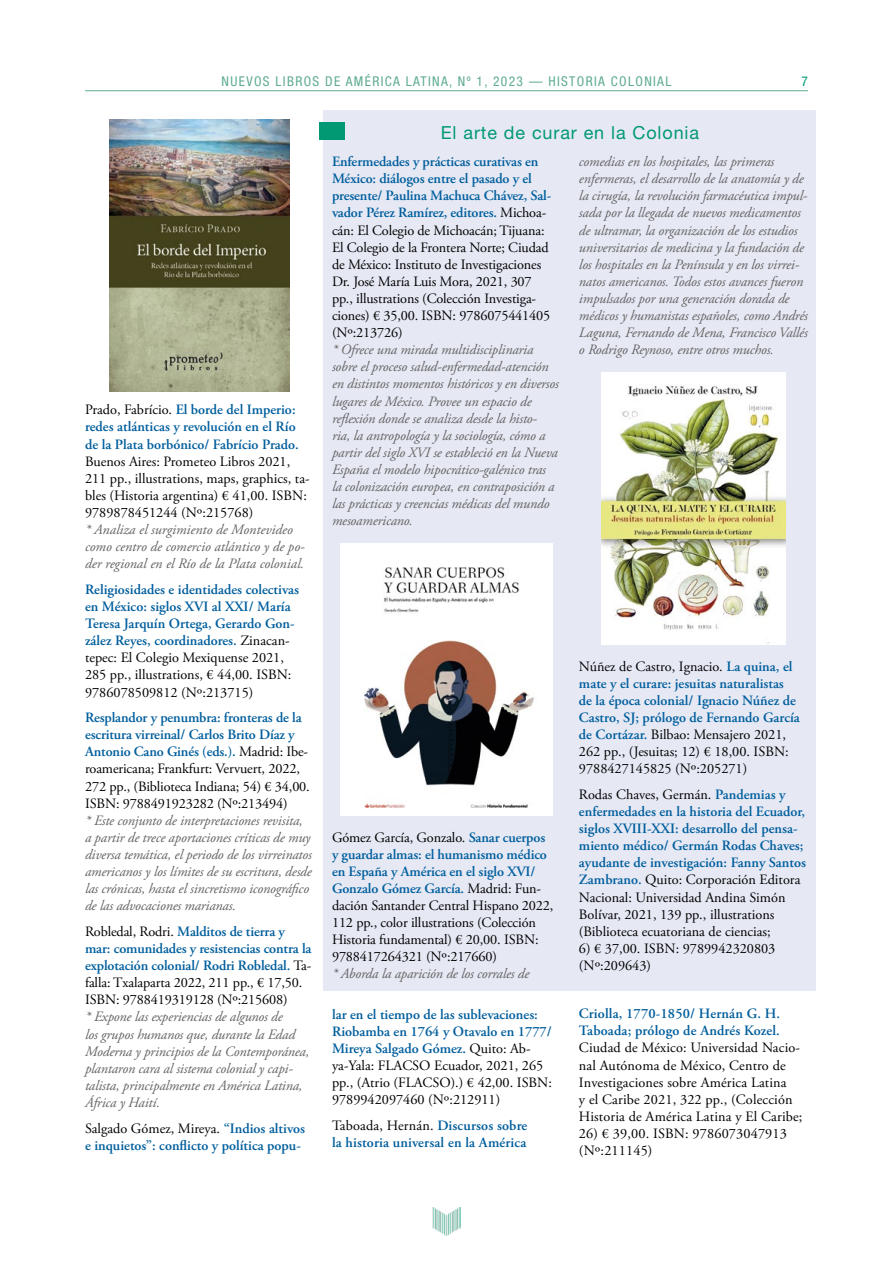
<style>
.page{position:relative;width:893px;height:1263px;background:#fff}
.page>*{position:absolute;margin:0;border:0;box-sizing:border-box;transform-origin:0 0}
.t1{font:18px "Helvetica Neue LT Std";letter-spacing:.05em;color:#009974}
.t2{font:italic 14.25px/17.1px "Adobe Garamond Pro";letter-spacing:-.01em;color:#646363}
.t3{font:600 14.25px/17.1px "Adobe Garamond Pro";color:#005e9d}
.t4{font:14.25px/17.1px "Adobe Garamond Pro";letter-spacing:-.01em;color:#000}
.t5{font:14.25px/17.1px "Adobe Garamond Pro";letter-spacing:.01em;color:#000}
.t6{font:condensed 13.5px "Helvetica Neue LT Std";letter-spacing:.1em;color:#5fac8f}
.t7{font:condensed 13.5px "Helvetica Neue LT Std";color:#009974}
.s1{font-weight:400;color:#000}
.s2{font-weight:600;color:#005e9d}
</style>
<div class="page">
<img style="left:433px;top:1208px;width:27px;height:27px">
<hr style="left:85px;top:90px;width:723px;height:1px;background:#5fac8f">
<img style="left:110px;top:119px;width:179px;height:272px">
<div style="left:323px;top:111px;width:493px;height:880px;background:#e6e9f4"></div>
<div style="left:319px;top:123px;width:26px;height:17px;background:#009974"></div>
<img style="left:341px;top:543px;width:211px;height:272px">
<img style="left:602px;top:372px;width:183px;height:272px">
<p class="t6" style="left:222px;top:74px;width:451px">NUEVOS LIBROS DE AMÉRICA LATINA, Nº 1, 2023 — HISTORIA COLONIAL</p>
<p class="t7" style="left:801px;top:74px;width:8px">7</p>
<p class="t3" style="left:85px;top:401px;width:215px"><span class="s1">Prado, Fabrício.</span> El borde del Imperio: redes atlánticas y revolución en el Río de la Plata borbónico/ Fabrício Prado.</p>
<p class="t4" style="left:85px;top:453px;width:226px">Buenos Aires: Prometeo Libros 2021, 211 pp., illustrations, maps, graphics, ta&shy;bles (Historia argentina) € 41,00. ISBN:<br>9789878451244 (Nº:215768)</p>
<p class="t2" style="left:85px;top:521px;width:221px">* Analiza el surgimiento de Montevideo como centro de comercio atlántico y de po&shy;der regional en el Río de la Plata colonial.</p>
<p class="t3" style="left:85px;top:581px;width:215px">Religiosidades e identidades colectivas en México: siglos XVI al XXI/ María Teresa Jarquín Ortega, Gerardo Gon&shy;zález Reyes, coordinadores. <span class="s1">Zinacan&shy;tepec: El Colegio Mexiquense 2021, 285 pp., illustrations, € 44,00. ISBN:<br>9786078509812 (Nº:213715)</span></p>
<p class="t4" style="left:85px;top:710px;width:226px"><span class="s2">Resplandor y penumbra: fronteras de la escritura virreinal/ Carlos Brito Díaz y Antonio Cano Ginés (eds.).</span> Madrid: Ibe&shy;roamericana; Frankfurt: Vervuert, 2022, 272 pp., (Biblioteca Indiana; 54) € 34,00.<br>ISBN: 9788491923282 (Nº:213494)</p>
<p class="t2" style="left:85px;top:812px;width:228px">* Este conjunto de interpretaciones revisita, a partir de trece aportaciones críticas de muy diversa temática, el periodo de los virreinatos americanos y los límites de su escritura, desde las crónicas, hasta el sincretismo iconográfico de las advocaciones marianas.</p>
<p class="t3" style="left:85px;top:923px;width:228px"><span class="s1">Robledal, Rodri.</span> Malditos de tierra y mar: comunidades y resistencias contra la explotación colonial/ Rodri Robledal. <span class="s1">Ta&shy;falla: Txalaparta 2022, 211 pp., € 17,50.<br>ISBN: 9788419319128 (Nº:215608)</span></p>
<p class="t2" style="left:85px;top:1009px;width:226px">* Expone las experiencias de algunos de<br>los grupos humanos que, durante la Edad Moderna y principios de la Contemporánea, plantaron cara al sistema colonial y capi&shy;talista, principalmente en América Latina, África y Haití.</p>
<p class="t3" style="left:85px;top:1120px;width:222px"><span class="s1">Salgado Gómez, Mireya.</span> “Indios altivos e inquietos”: conflicto y política popu-</p>
<p class="t1" style="left:441px;top:122px;width:260px">El arte de curar en la Colonia</p>
<p class="t4" style="left:332px;top:154px;width:221px"><span class="s2">Enfermedades y prácticas curativas en México: diálogos entre el pasado y el presente/ Paulina Machuca Chávez, Sal&shy;vador Pérez Ramírez, editores.</span> Michoa&shy;cán: El Colegio de Michoacán; Tijuana:<br>El Colegio de la Frontera Norte; Ciudad de México: Instituto de Investigaciones Dr. José María Luis Mora, 2021, 307 pp., illustrations (Colección Investiga&shy;ciones) € 35,00. ISBN: 9786075441405 (Nº:213726)</p>
<p class="t2" style="left:332px;top:342px;width:228px">* Ofrece una mirada multidisciplinaria sobre el proceso salud-enfermedad-atención en distintos momentos históricos y en diversos lugares de México. Provee un espacio de reflexión donde se analiza desde la histo&shy;ria, la antropología y la sociología, cómo a partir del siglo XVI se estableció en la Nueva España el modelo hipocrático-galénico tras la colonización europea, en contraposición a las prácticas y creencias médicas del mundo mesoamericano.</p>
<p class="t2" style="left:579px;top:153px;width:230px">comedias en los hospitales, las primeras enfermeras, el desarrollo de la anatomía y de la cirugía, la revolución farmacéutica impul&shy;sada por la llegada de nuevos medicamentos de ultramar, la organización de los estudios universitarios de medicina y la fundación de los hospitales en la Península y en los virrei&shy;natos americanos. Todos estos avances fueron impulsados por una generación dorada de médicos y humanistas españoles, como Andrés Laguna, Fernando de Mena, Francisco Vallés o Rodrigo Reynoso, entre otros muchos.</p>
<p class="t4" style="left:332px;top:829px;width:223px">Gómez García, Gonzalo. <span class="s2">Sanar cuerpos y guardar almas: el humanismo médico en España y América en el siglo XVI/ Gonzalo Gómez García.</span> Madrid: Fun&shy;dación Santander Central Hispano 2022, 112 pp., color illustrations (Colección Historia fundamental) € 20,00. ISBN:<br>9788417264321 (Nº:217660)</p>
<p class="t2" style="left:332px;top:966px;width:199px">* Aborda la aparición de los corrales de</p>
<p class="t4" style="left:332px;top:1006px;width:221px"><span class="s2">lar en el tiempo de las sublevaciones:<br>Riobamba en 1764 y Otavalo en 1777/ Mireya Salgado Gómez.</span> Quito: Ab&shy;ya-Yala: FLACSO Ecuador, 2021, 265 pp., (Atrio (FLACSO).) € 42,00. ISBN:<br>9789942097460 (Nº:212911)</p>
<p class="t3" style="left:332px;top:1117px;width:197px"><span class="s1">Taboada, Hernán.</span> Discursos sobre la historia universal en la América</p>
<p class="t3" style="left:579px;top:658px;width:223px"><span class="s1">Núñez de Castro, Ignacio.</span> La quina, el mate y el curare: jesuitas naturalistas de la época colonial/ Ignacio Núñez de Castro, SJ; prólogo de Fernando García de Cortázar. <span class="s1">Bilbao: Mensajero 2021, 262 pp., (Jesuitas; 12) € 18,00. ISBN:<br>9788427145825 (Nº:205271)</span></p>
<p class="t3" style="left:579px;top:786px;width:229px"><span class="s1">Rodas Chaves, Germán.</span> Pandemias y enfermedades en la historia del Ecuador, siglos XVIII-XXI: desarrollo del pensa&shy;miento médico/ Germán Rodas Chaves; ayudante de investigación: Fanny Santos Zambrano. <span class="s1">Quito: Corporación Editora Nacional: Universidad Andina Simón Bolívar, 2021, 139 pp., illustrations (Biblioteca ecuatoriana de ciencias;</span></p>
<p class="t4" style="left:579px;top:940px;width:198px">6) € 37,00. ISBN: 9789942320803 (Nº:209643)</p>
<p class="t3" style="left:579px;top:1005px;width:203px">Criolla, 1770-1850/ Hernán G. H.<br>Taboada; prólogo de Andrés Kozel.</p>
<p class="t5" style="left:579px;top:1040px;width:225px">Ciudad de México: Universidad Nacio&shy;nal Autónoma de México, Centro de Investigaciones sobre América Latina<br>y el Caribe 2021, 322 pp., (Colección Historia de América Latina y El Caribe;</p>
<p class="t5" style="left:579px;top:1125px;width:209px">26) € 39,00. ISBN: 9786073047913 (Nº:211145)</p>
</div>
